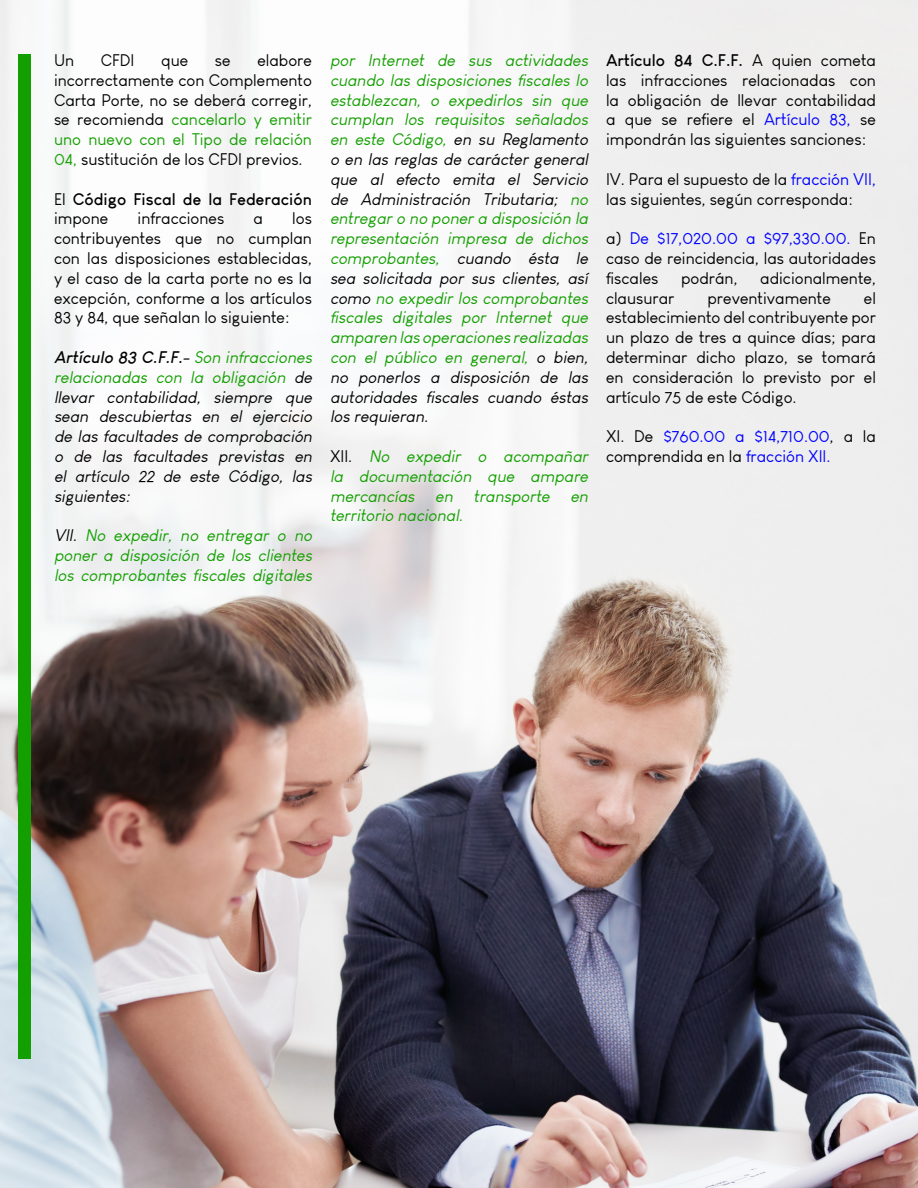
<style>
.page{position:relative;width:918px;height:1188px;background:#fff}
.page>*{position:absolute;margin:0;border:0;box-sizing:border-box;transform-origin:0 0}
.t1{font:16.5px/19.8px "Louis George Cafe";color:#000;text-align:justify}
.t2{font:italic 16.5px/19.8px "Louis George Cafe";color:#139f00;text-align:justify}
.t3{font:italic 16.5px/19.8px "Louis George Cafe";color:#000;text-align:justify}
.t4{font:16.5px/19.8px "Louis George Cafe";color:#00f}
.t5{font:700 16.5px/19.8px "Louis George Cafe";color:#000}
.s1{color:#139f00}
.s2{font-weight:400}
.s3{font-weight:700}
.s4{color:#000}
.s5{font-style:normal;color:#000}
.s6{color:#00f}
</style>
<div class="page">
<img style="left:0;top:0;width:918px;height:1188px">
<div style="left:18px;top:54px;width:12px;height:1005px;background:#139f00"></div>
<p class="t1" style="left:54px;top:50px;width:260px;text-indent:203px">elabore incorrectamente con Complemento Carta Porte, no se deberá corregir, se recomienda <span class="s1">cancelarlo y emitir uno nuevo con el Tipo de relación 04,</span> sustitución de los CFDI previos.</p>
<p class="t5" style="left:54px;top:189px;width:260px"><span class="s2">El</span> Código Fiscal de la Federación <span class="s2">impone</span></p>
<p class="t1" style="left:54px;top:50px;width:22px">Un</p>
<p class="t1" style="left:101px;top:50px;width:35px">CFDI</p>
<p class="t1" style="left:161px;top:50px;width:29px">que</p>
<p class="t1" style="left:215px;top:50px;width:17px">se</p>
<p class="t1" style="left:54px;top:209px;width:260px;text-indent:238px">los contribuyentes que no cumplan con las disposiciones establecidas, y el caso de la carta porte no es la excepción, conforme a los artículos 83 y 84, que señalan lo siguiente:</p>
<p class="t3" style="left:54px;top:347px;width:263px"><span class="s3">Artículo 83 C.F.F.</span>- <span class="s1">Son infracciones relacionadas con la obligación</span> de llevar contabilidad, siempre que sean descubiertas en el ejercicio de las facultades de comprobación o de las facultades previstas en el artículo 22 de este Código, las siguientes:</p>
<p class="t2" style="left:54px;top:526px;width:263px"><span class="s4">VII.</span> No expedir, no entregar o no poner a disposición de los clientes los comprobantes fiscales digitales</p>
<p class="t1" style="left:138px;top:209px;width:88px">infracciones</p>
<p class="t1" style="left:254px;top:209px;width:11px">a</p>
<p class="t2" style="left:330px;top:50px;width:263px">por Internet de sus actividades cuando las disposiciones fiscales lo establezcan, o expedirlos sin que cumplan los requisitos señalados en este Código, <span class="s4">en su Reglamento o en las reglas de carácter general que al efecto emita el Servicio de Administración Tributaria;</span> no entregaro no ponera disposición la representación impresa de dichos comprobantes, <span class="s4">cuando ésta le sea solicitada por sus clientes, así como</span> no expedir los comprobantes fiscales digitales por Internet que amparen las operaciones realizadas con el público en general, <span class="s4">o bien, no ponerlos a disposición de las autoridades fiscales cuando éstas los requieran.</span></p>
<p class="t2" style="left:330px;top:446px;width:263px"><span class="s5">X I I .</span> No expedir o acompañar la documentación que ampare mercancías en transporte en territorio nacional.</p>
<p class="t1" style="left:606px;top:50px;width:272px"><span class="s3">Artículo 84 C.F.F.</span> A quien cometa las infracciones relacionadas con la obligación de llevar contabilidad a que se refiere el <span class="s6">Artículo 83,</span> se impondrán las siguientes sanciones:</p>
<p class="t1" style="left:606px;top:169px;width:271px">IV. Para el supuesto de la <span class="s6">fracción VII, </span>las siguientes, según corresponda:</p>
<p class="t1" style="left:606px;top:229px;width:272px">a) <span class="s6">De $17,020.00 a $97,330.00.</span> En caso de reincidencia, las autoridades fiscales</p>
<p class="t1" style="left:681px;top:268px;width:58px">podrán,</p>
<p class="t1" style="left:760px;top:268px;width:117px">adicionalmente,</p>
<p class="t1" style="left:606px;top:288px;width:272px;text-indent:258px">el establecimiento del contribuyente por un plazo de tres a quince días; para determinar dicho plazo, se tomará en consideración lo previsto por el artículo 75 de este Código.</p>
<p class="t4" style="left:606px;top:427px;width:272px"><span class="s4">XI. De</span> $760.00 a $14,710.00<span class="s4">, a la comprendida en la</span> fracción XII.</p>
<p class="t1" style="left:606px;top:288px;width:70px">clausurar</p>
<p class="t1" style="left:707px;top:288px;width:125px">preventivamente</p>
</div>
